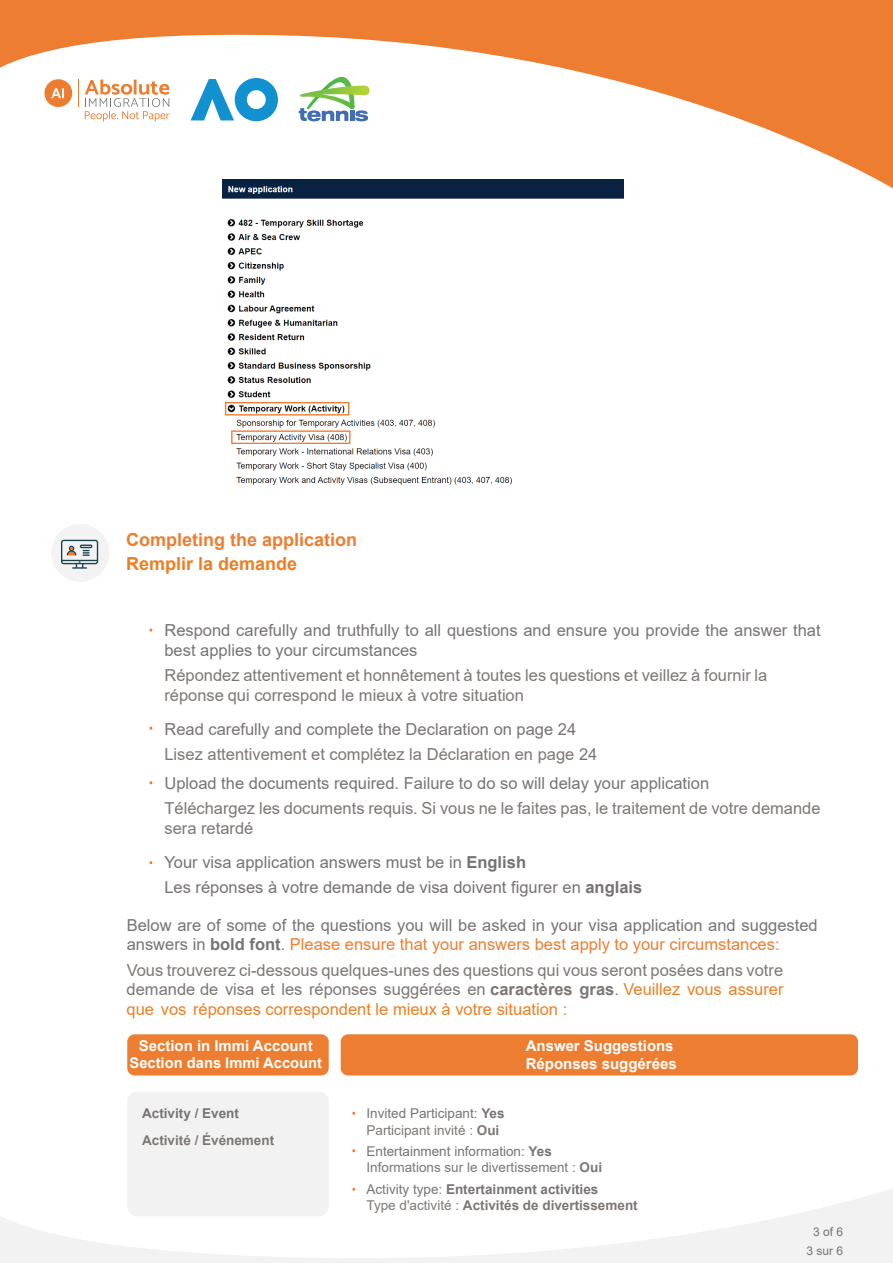
<style>
.page{position:relative;width:893px;height:1263px;background:#fff}
.page>*{position:absolute;margin:0;border:0;box-sizing:border-box;transform-origin:0 0}
.t1{font:700 18px "Arial";color:#ed7e31}
.t2{font:700 18px "Arial";color:#eb7f23}
.t3{font:16.5px/19.8px "Arial";color:#7d7774}
.t4{font:16.5px/19.8px "Arial";color:#787374}
.t5{font:16.5px/25.2px "Arial";color:#777272}
.t6{font:700 15px/18px "Arial";color:#fff}
.t7{font:700 14.7px "Arial";color:#fff}
.t8{font:700 13.5px/16.2px "Arial";color:#7d7774}
.t9{font:13.5px/16.2px "Arial";color:#7d7774}
.t10{font:13.5px/16.2px "Arial";color:#787374}
.t11{font:700 13.5px "Arial";color:#787374}
.t12{font:12px/19.4px "Arial";color:#777272;text-align:center}
.s1{font-weight:700}
.s2{color:#ed7e31}
.s3{color:#eb7f23}
.s4{color:#7d7774}
.s5{font-weight:700;color:#7d7774}
.s6{color:#787374}
.s7{font-weight:700;color:#787374}
.s8{font-weight:400;color:#787374}
.s9{font-weight:400}
</style>
<div class="page">
<div style="left:51px;top:524px;width:58px;height:58px;background:#f3f3f4;border-radius:50%"></div>
<svg style="left:61px;top:540px;width:37px;height:29px"></svg>
<img style="left:224px;top:219px;width:288px;height:266px">
<div style="left:225px;top:402px;width:124px;height:13px;border:1px solid #ed7d30"></div>
<div style="left:231px;top:430px;width:119px;height:14px;border:1px solid #ed7d30"></div>
<svg style="left:0;top:1187px;width:892px;height:76px"></svg>
<svg style="left:0;top:0;width:893px;height:199px"></svg>
<svg style="left:191px;top:78px;width:87px;height:43px"></svg>
<svg style="left:78px;top:79px;width:1px;height:28px"></svg>
<svg style="left:85px;top:79px;width:84px;height:43px"></svg>
<svg style="left:44px;top:79px;width:28px;height:28px"></svg>
<svg style="left:299px;top:77px;width:71px;height:44px"></svg>
<div style="left:127px;top:1034px;width:202px;height:41px;background:#ed7e31;border-radius:7px"></div>
<div style="left:341px;top:1034px;width:517px;height:41px;background:#ed7e31;border-radius:7px"></div>
<div style="left:127px;top:1091px;width:202px;height:125px;background:#f2f2f3;border-radius:10px"></div>
<p class="t1" style="left:126px;top:527px;width:233px">Completing the application</p>
<p class="t2" style="left:126px;top:551px;width:173px">Remplir la demande</p>
<p class="t4" style="left:164px;top:620px;width:658px">Respond carefully and truthfully to all questions and ensure you provide the answer that best applies to your circumstances</p>
<p class="t3" style="left:164px;top:665px;width:604px">Répondez attentivement et honnêtement à toutes les questions et veillez à fournir la réponse qui correspond le mieux à votre situation</p>
<p class="t4" style="left:164px;top:719px;width:413px">Read carefully and complete the Declaration on page 24</p>
<p class="t3" style="left:164px;top:744px;width:434px">Lisez attentivement et complétez la Déclaration en page 24</p>
<p class="t4" style="left:164px;top:773px;width:546px">Upload the documents required. Failure to do so will delay your application</p>
<p class="t3" style="left:164px;top:798px;width:658px">Téléchargez les documents requis. Si vous ne le faites pas, le traitement de votre demande sera retardé</p>
<p class="t5" style="left:164px;top:850px;width:479px">Your visa application answers must be in <span class="s1">English<br></span>Les réponses à votre demande de visa doivent figurer en <span class="s1">anglais</span></p>
<p class="t4" style="left:127px;top:915px;width:692px">Below are of some of the questions you will be asked in your visa application and suggested answers in <span class="s1">bold font</span>. <span class="s2">Please ensure that your answers best apply to your circumstances:</span></p>
<p class="t3" style="left:127px;top:960px;width:658px;text-align:justify">Vous trouverez ci-dessous quelques-unes des questions qui vous seront posées dans votre demande de visa et les réponses suggérées en <span class="s1">caractères gras</span>. <span class="s3">Veuillez vous assurer que vos réponses correspondent le mieux à votre situation :</span></p>
<p class="t6" style="left:139px;top:1036px;width:175px">Section in Immi Account</p>
<p class="t7" style="left:130px;top:1053px;width:194px">Section dans Immi Account</p>
<p class="t11" style="left:142px;top:1104px;width:98px">Activity / Event</p>
<p class="t8" style="left:142px;top:1132px;width:134px">Activité / Événement</p>
<p class="t6" style="left:526px;top:1037px;width:152px">Answer Suggestions<br>Réponses suggérées</p>
<p class="t10" style="left:367px;top:1105px;width:140px">Invited Participant: <span class="s1">Yes<br></span><span class="s4">Participant invité :</span> <span class="s5">Oui</span></p>
<p class="t9" style="left:367px;top:1143px;width:237px"><span class="s6">Entertainment information:</span> <span class="s7">Yes<br></span>Informations sur le divertissement : <span class="s1">Oui</span></p>
<p class="t8" style="left:367px;top:1181px;width:273px"><span class="s8">Activity type:</span> <span class="s6">Entertainment activities<br></span><span class="s9">Type d'activité :</span> Activités de divertissement</p>
<p class="t12" style="left:806px;top:1222px;width:38px">3 of 6<br>3 sur 6</p>
</div>
